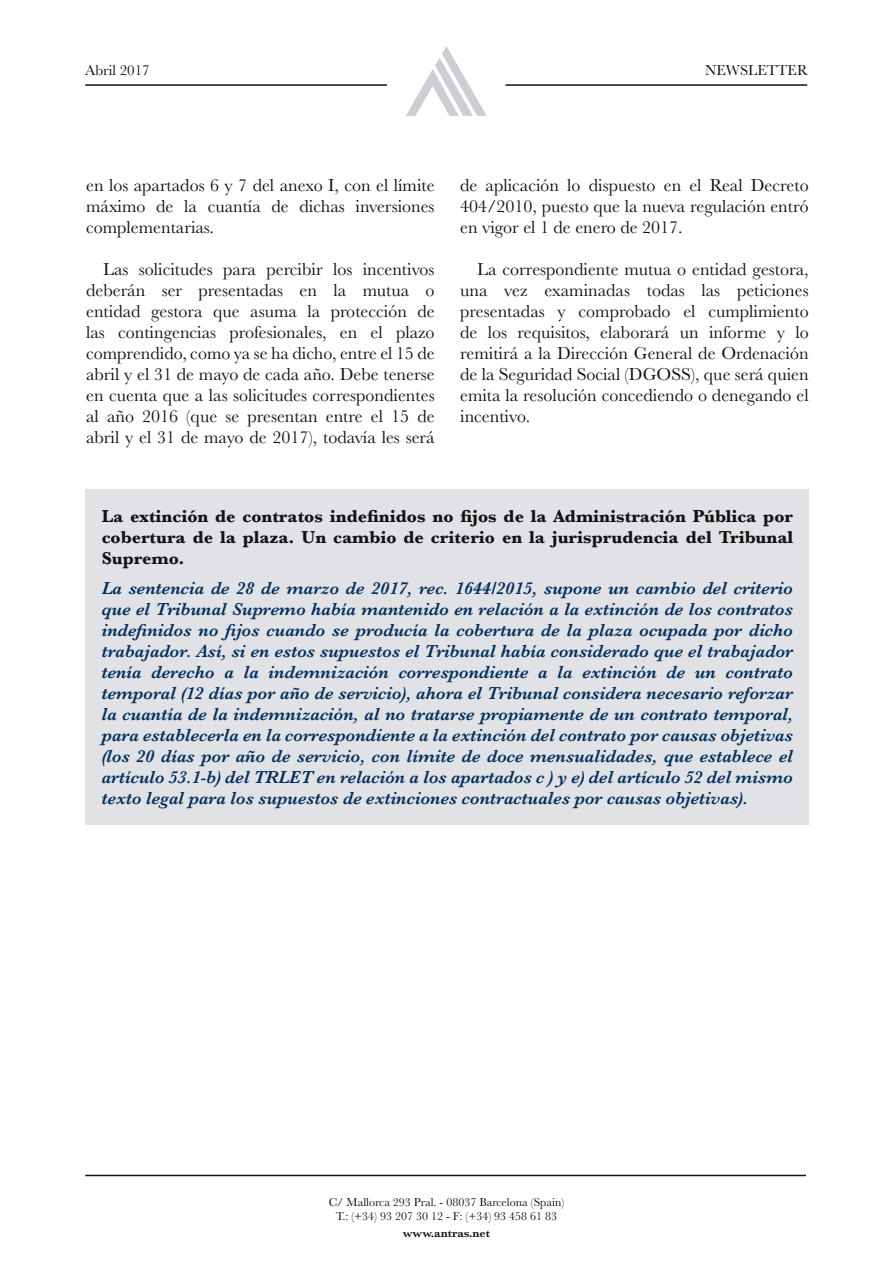
<style>
.page{position:relative;width:893px;height:1263px;background:#fff}
.page>*{position:absolute;margin:0;border:0;box-sizing:border-box;transform-origin:0 0}
.t1{font:18px/21px "Baskerville";color:#121212;text-align:justify}
.t2{font:italic 600 18px/21px "Baskerville";color:#002d5c;text-align:justify}
.t3{font:700 18px/21px "Baskerville";color:#121212;text-align:justify}
.t4{font:15px "Baskerville";color:#121212}
.t5{font:12px/13.5px "Baskerville";color:#121212;text-align:center}
.t6{font:600 12px "Baskerville";color:#121212}
</style>
<div class="page">
<svg style="left:406px;top:46px;width:81px;height:70px"></svg>
<hr style="left:85px;top:1175px;width:721px;height:1px;background:#121212">
<hr style="left:85px;top:84px;width:302px;height:2px;background:#121212">
<hr style="left:505px;top:84px;width:302px;height:2px;background:#121212">
<div style="left:86px;top:489px;width:723px;height:336px;background:#e1e2e5"></div>
<p class="t4" style="left:85px;top:60px;width:66px">Abril 2017</p>
<p class="t4" style="left:705px;top:61px;width:104px">NEWSLETTER</p>
<p class="t1" style="left:86px;top:175px;width:350px">en los apartados 6 y 7 del anexo I, con el límite máximo de la cuantía de dichas inversiones complementarias.</p>
<p class="t1" style="left:86px;top:259px;width:350px;text-indent:17px">Las solicitudes para percibir los incentivos deberán ser presentadas en la mutua o entidad gestora que asuma la protección de las contingencias profesionales, en el plazo comprendido, como ya se ha dicho, entre el 15 de abril y el 31 de mayo de cada año. Debe tenerse en cuenta que a las solicitudes correspondientes al año 2016 (que se presentan entre el 15 de abril y el 31 de mayo de 2017), todavía les será</p>
<p class="t1" style="left:460px;top:175px;width:350px">de aplicación lo dispuesto en el Real Decreto 404/2010, puesto que la nueva regulación entró en vigor el 1 de enero de 2017.</p>
<p class="t1" style="left:460px;top:259px;width:350px;text-indent:17px">La correspondiente mutua o entidad gestora, una vez examinadas todas las peticiones presentadas y comprobado el cumplimiento de los requisitos, elaborará un informe y lo remitirá a la Dirección General de Ordenación de la Seguridad Social (DGOSS), que será quien emita la resolución concediendo o denegando el incentivo.</p>
<p class="t3" style="left:102px;top:505px;width:693px">La extinción de contratos indefinidos no fijos de la Administración Pública por cobertura de la plaza. Un cambio de criterio en la jurisprudencia del Tribunal Supremo.</p>
<p class="t2" style="left:102px;top:577px;width:693px">La sentencia de 28 de marzo de 2017, rec. 1644/2015, supone un cambio del criterio que el Tribunal Supremo había mantenido en relación a la extinción de los contratos indefinidos no fijos cuando se producía la cobertura de la plaza ocupada por dicho trabajador. Así, si en estos supuestos el Tribunal había considerado que el trabajador tenía derecho a la indemnización correspondiente a la extinción de un contrato temporal (12 días por año de servicio), ahora el Tribunal considera necesario reforzar la cuantía de la indemnización, al no tratarse propiamente de un contrato temporal, para establecerla en la correspondiente a la extinción del contrato por causas objetivas (los 20 días por año de servicio, con límite de doce mensualidades, que establece el artículo 53.1-b) del TRLET en relación a los apartados c ) y e) del artículo 52 del mismo texto legal para los supuestos de extinciones contractuales por causas objetivas).</p>
<p class="t5" style="left:329px;top:1196px;width:237px">C/ Mallorca 293 Pral. - 08037 Barcelona (Spain)<br>T.: (+34) 93 207 30 12 - F: (+34) 93 458 61 83</p>
<p class="t6" style="left:403px;top:1225px;width:89px">www.antras.net</p>
</div>
